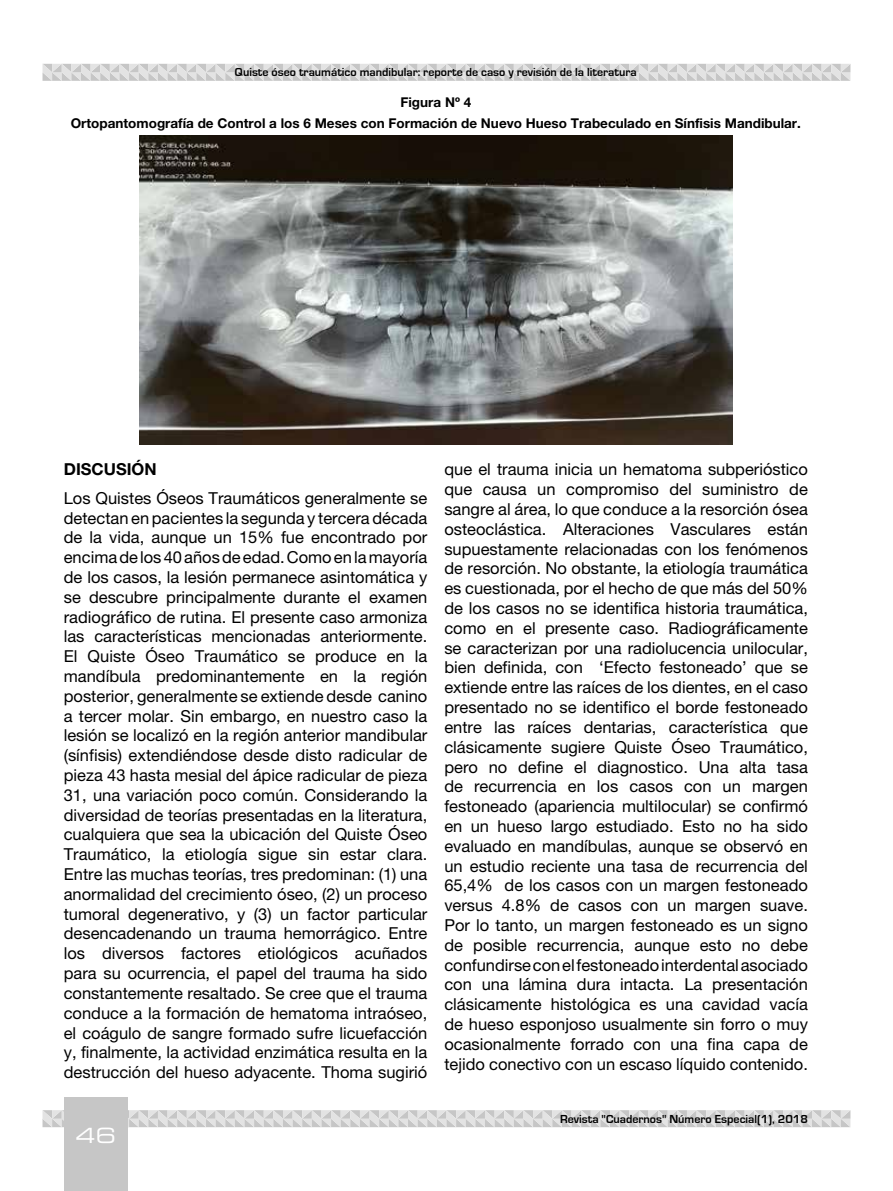
<style>
.page{position:relative;width:893px;height:1191px;background:#fff}
.page>*{position:absolute;margin:0;border:0;box-sizing:border-box;transform-origin:0 0}
.t1{font:21px "Eurostile LT Std Ex 2";color:#fff}
.t2{font:16.5px/19.8px "Helvetica Neue LT Std";color:#000;text-align:justify}
.t3{font:700 16.5px "Helvetica Neue LT Std";color:#000}
.t4{font:700 13.5px/20.4px "Helvetica Neue LT Std";color:#000;text-align:center}
.t5{font:700 12px "Eurostile";color:#000}
</style>
<div class="page">
<svg style="left:43px;top:64px;width:807px;height:17px;background:#d6d6d6"></svg>
<svg style="left:43px;top:1110px;width:807px;height:17px;background:#d7d7d7"></svg>
<div style="left:64px;top:1097px;width:64px;height:94px;background:#c6c6c6"></div>
<img style="left:140px;top:135px;width:592px;height:309px">
<p class="t5" style="left:235px;top:66px;width:403px">Quiste óseo traumático mandibular: reporte de caso y revisión de la literatura</p>
<p class="t4" style="left:71px;top:92px;width:732px">Figura Nº 4<br>Ortopantomografía de Control a los 6 Meses con Formación de Nuevo Hueso Trabeculado en Sínfisis Mandibular.</p>
<p class="t3" style="left:64px;top:459px;width:94px">DISCUSIÓN</p>
<p class="t2" style="left:64px;top:488px;width:365px">Los Quistes Óseos Traumáticos generalmente se detectan en pacientes la segunda y tercera década de la vida, aunque un 15% fue encontrado por encima de los 40 años de edad. Como en la mayoría de los casos, la lesión permanece asintomática y se descubre principalmente durante el examen radiográfico de rutina. El presente caso armoniza las características mencionadas anteriormente.<br>El Quiste Óseo Traumático se produce en la mandíbula predominantemente en la región posterior, generalmente se extiende desde canino a tercer molar. Sin embargo, en nuestro caso la lesión se localizó en la región anterior mandibular (sínfisis) extendiéndose desde disto radicular de pieza 43 hasta mesial del ápice radicular de pieza 31, una variación poco común. Considerando la diversidad de teorías presentadas en la literatura, cualquiera que sea la ubicación del Quiste Óseo Traumático, la etiología sigue sin estar clara.<br>Entre las muchas teorías, tres predominan: (1) una anormalidad del crecimiento óseo, (2) un proceso tumoral degenerativo, y (3) un factor particular desencadenando un trauma hemorrágico. Entre los diversos factores etiológicos acuñados para su ocurrencia, el papel del trauma ha sido constantemente resaltado. Se cree que el trauma conduce a la formación de hematoma intraóseo, el coágulo de sangre formado sufre licuefacción y, finalmente, la actividad enzimática resulta en la destrucción del hueso adyacente. Thoma sugirió</p>
<p class="t1" style="left:75px;top:1121px;width:42px">46</p>
<p class="t2" style="left:444px;top:459px;width:365px">que el trauma inicia un hematoma subperióstico que causa un compromiso del suministro de sangre al área, lo que conduce a la resorción ósea osteoclástica. Alteraciones Vasculares están supuestamente relacionadas con los fenómenos de resorción. No obstante, la etiología traumática es cuestionada, por el hecho de que más del 50% de los casos no se identifica historia traumática, como en el presente caso. Radiográficamente se caracterizan por una radiolucencia unilocular, bien definida, con ‘Efecto festoneado’ que se extiende entre las raíces de los dientes, en el caso presentado no se identifico el borde festoneado entre las raíces dentarias, característica que clásicamente sugiere Quiste Óseo Traumático, pero no define el diagnostico. Una alta tasa de recurrencia en los casos con un margen festoneado (apariencia multilocular) se confirmó en un hueso largo estudiado. Esto no ha sido evaluado en mandíbulas, aunque se observó en un estudio reciente una tasa de recurrencia del 65,4% de los casos con un margen festoneado versus 4.8% de casos con un margen suave.<br>Por lo tanto, un margen festoneado es un signo de posible recurrencia, aunque esto no debe confundirse con el festoneado interdental asociado con una lámina dura intacta. La presentación clásicamente histológica es una cavidad vacía de hueso esponjoso usualmente sin forro o muy ocasionalmente forrado con una fina capa de tejido conectivo con un escaso líquido contenido.</p>
<p class="t5" style="left:560px;top:1112px;width:249px">Revista "Cuadernos" Número Especial(1), 2018</p>
</div>
